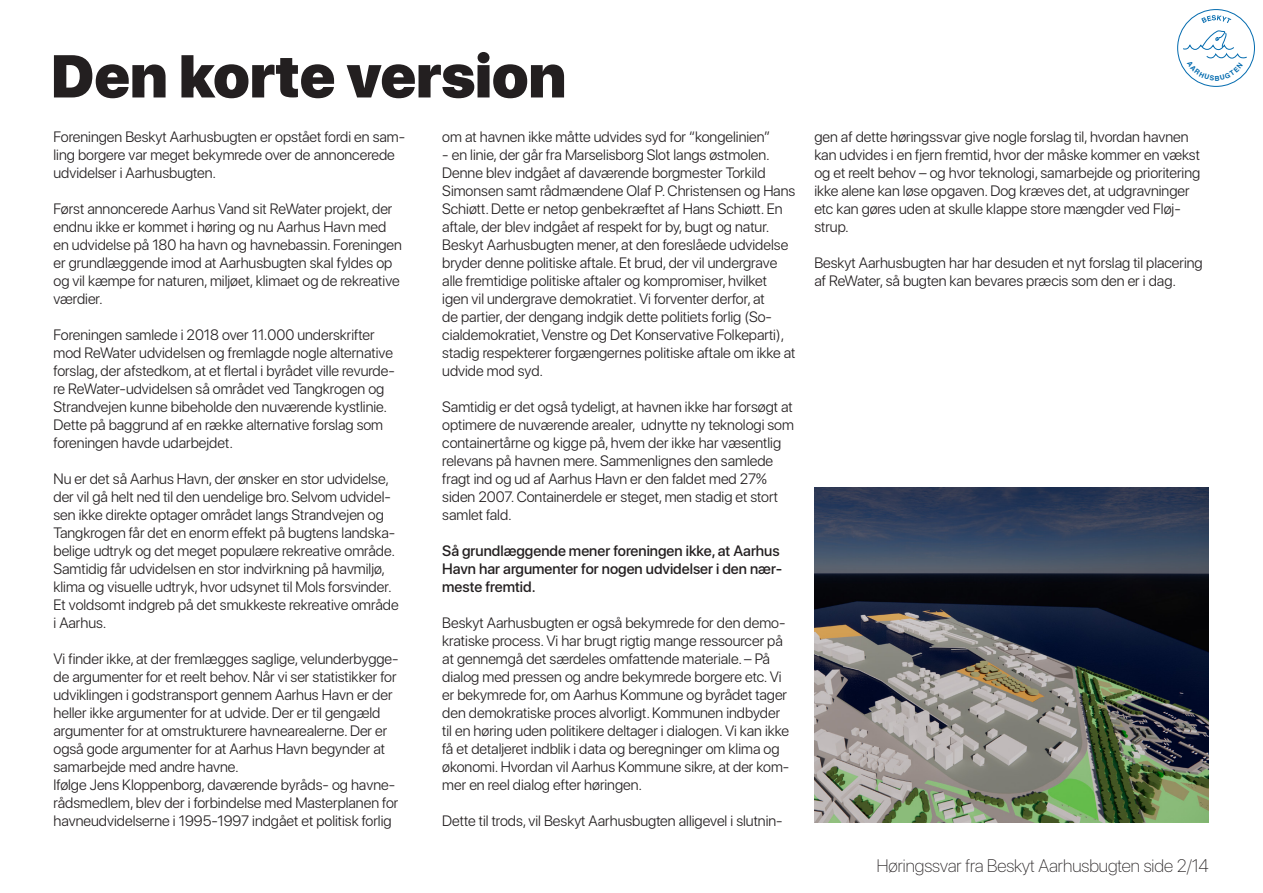
<style>
.page{position:relative;width:1263px;height:893px;background:#fff}
.page>*{position:absolute;margin:0;border:0;box-sizing:border-box;transform-origin:0 0}
.t1{font:900 60px "SF Pro Display";color:#231f20}
.t2{font:100 18px "SF Pro Display";color:#231f20}
.t3{font:300 15px/18px "SF Pro Display";color:#231f20}
.t4{font:500 15px/18px "SF Pro Display";color:#231f20}
</style>
<div class="page">
<div style="left:1177px;top:9px;width:78px;height:78px;border:1px solid #036baf;border-radius:50%"></div>
<img style="left:814px;top:487px;width:395px;height:336px">
<svg style="left:1182px;top:15px;width:65px;height:66px"></svg>
<p class="t1" style="left:51px;top:42px;width:517px">Den korte version</p>
<p class="t3" style="left:54px;top:128px;width:353px">Foreningen Beskyt Aarhusbugten er opstået fordi en sam&shy;ling borgere var meget bekymrede over de annoncerede udvidelser i Aarhusbugten.</p>
<p class="t3" style="left:54px;top:200px;width:350px">Først annoncerede Aarhus Vand sit ReWater projekt, der endnu ikke er kommet i høring og nu Aarhus Havn med en udvidelse på 180 ha havn og havnebassin. Foreningen er grundlæggende imod at Aarhusbugten skal fyldes op og vil kæmpe for naturen, miljøet, klimaet og de rekreative værdier.</p>
<p class="t3" style="left:54px;top:326px;width:343px">Foreningen samlede i 2018 over 11.000 underskrifter mod ReWater udvidelsen og fremlagde nogle alternative forslag, der afstedkom, at et flertal i byrådet ville revurde&shy;re ReWater-udvidelsen så området ved Tangkrogen og Strandvejen kunne bibeholde den nuværende kystlinie.<br>Dette på baggrund af en række alternative forslag som foreningen havde udarbejdet.</p>
<p class="t3" style="left:54px;top:470px;width:347px">Nu er det så Aarhus Havn, der ønsker en stor udvidelse, der vil gå helt ned til den uendelige bro. Selvom udvidel&shy;sen ikke direkte optager området langs Strandvejen og Tangkrogen får det en enorm effekt på bugtens landska&shy;belige udtryk og det meget populære rekreative område.<br>Samtidig får udvidelsen en stor indvirkning på havmiljø, klima og visuelle udtryk, hvor udsynet til Mols forsvinder.<br>Et voldsomt indgreb på det smukkeste rekreative område i Aarhus.</p>
<p class="t3" style="left:54px;top:650px;width:347px">Vi finder ikke, at der fremlægges saglige, velunderbygge&shy;de argumenter for et reelt behov. Når vi ser statistikker for udviklingen i godstransport gennem Aarhus Havn er der heller ikke argumenter for at udvide. Der er til gengæld argumenter for at omstrukturere havnearealerne. Der er også gode argumenter for at Aarhus Havn begynder at samarbejde med andre havne.</p>
<p class="t3" style="left:54px;top:776px;width:346px">Ifølge Jens Kloppenborg, daværende byråds- og havne&shy;rådsmedlem, blev der i forbindelse med Masterplanen for havneudvidelserne i 1995-1997 indgået et politisk forlig</p>
<p class="t3" style="left:442px;top:128px;width:329px">om at havnen ikke måtte udvides syd for “kongelinien”</p>
<p class="t3" style="left:442px;top:146px;width:355px">- en linie, der går fra Marselisborg Slot langs østmolen.<br>Denne blev indgået af daværende borgmester Torkild Simonsen samt rådmændene Olaf P. Christensen og Hans Schiøtt. Dette er netop genbekræftet af Hans Schiøtt. En aftale, der blev indgået af respekt for by, bugt og natur.<br>Beskyt Aarhusbugten mener, at den foreslåede udvidelse bryder denne politiske aftale. Et brud, der vil undergrave alle fremtidige politiske aftaler og kompromiser, hvilket igen vil undergrave demokratiet. Vi forventer derfor, at<br>de partier, der dengang indgik dette politiets forlig (So&shy;cialdemokratiet, Venstre og Det Konservative Folkeparti), stadig respekterer forgængernes politiske aftale om ikke at udvide mod syd.</p>
<p class="t3" style="left:442px;top:398px;width:353px">Samtidig er det også tydeligt, at havnen ikke har forsøgt at optimere de nuværende arealer, udnytte ny teknologi som containertårne og kigge på, hvem der ikke har væsentlig relevans på havnen mere. Sammenlignes den samlede fragt ind og ud af Aarhus Havn er den faldet med 27% siden 2007. Containerdele er steget, men stadig et stort samlet fald.</p>
<p class="t4" style="left:442px;top:542px;width:341px">Så grundlæggende mener foreningen ikke, at Aarhus<br>Havn har argumenter for nogen udvidelser i den nær&shy;meste fremtid.</p>
<p class="t3" style="left:442px;top:614px;width:348px">Beskyt Aarhusbugten er også bekymrede for den demo&shy;kratiske process. Vi har brugt rigtig mange ressourcer på at gennemgå det særdeles omfattende materiale. – På dialog med pressen og andre bekymrede borgere etc. Vi er bekymrede for, om Aarhus Kommune og byrådet tager den demokratiske proces alvorligt. Kommunen indbyder til en høring uden politikere deltager i dialogen. Vi kan ikke få et detaljeret indblik i data og beregninger om klima og økonomi. Hvordan vil Aarhus Kommune sikre, at der kom&shy;mer en reel dialog efter høringen.</p>
<p class="t3" style="left:442px;top:812px;width:342px">Dette til trods, vil Beskyt Aarhusbugten alligevel i slutnin-</p>
<p class="t3" style="left:814px;top:128px;width:387px">gen af dette høringssvar give nogle forslag til, hvordan havnen kan udvides i en fjern fremtid, hvor der måske kommer en vækst og et reelt behov – og hvor teknologi, samarbejde og prioritering ikke alene kan løse opgaven. Dog kræves det, at udgravninger etc kan gøres uden at skulle klappe store mængder ved Fløj&shy;strup.</p>
<p class="t3" style="left:814px;top:254px;width:390px">Beskyt Aarhusbugten har har desuden et nyt forslag til placering af ReWater, så bugten kan bevares præcis som den er i dag.</p>
<p class="t2" style="left:877px;top:853px;width:334px">Høringssvar fra Beskyt Aarhusbugten side 2/14</p>
</div>
